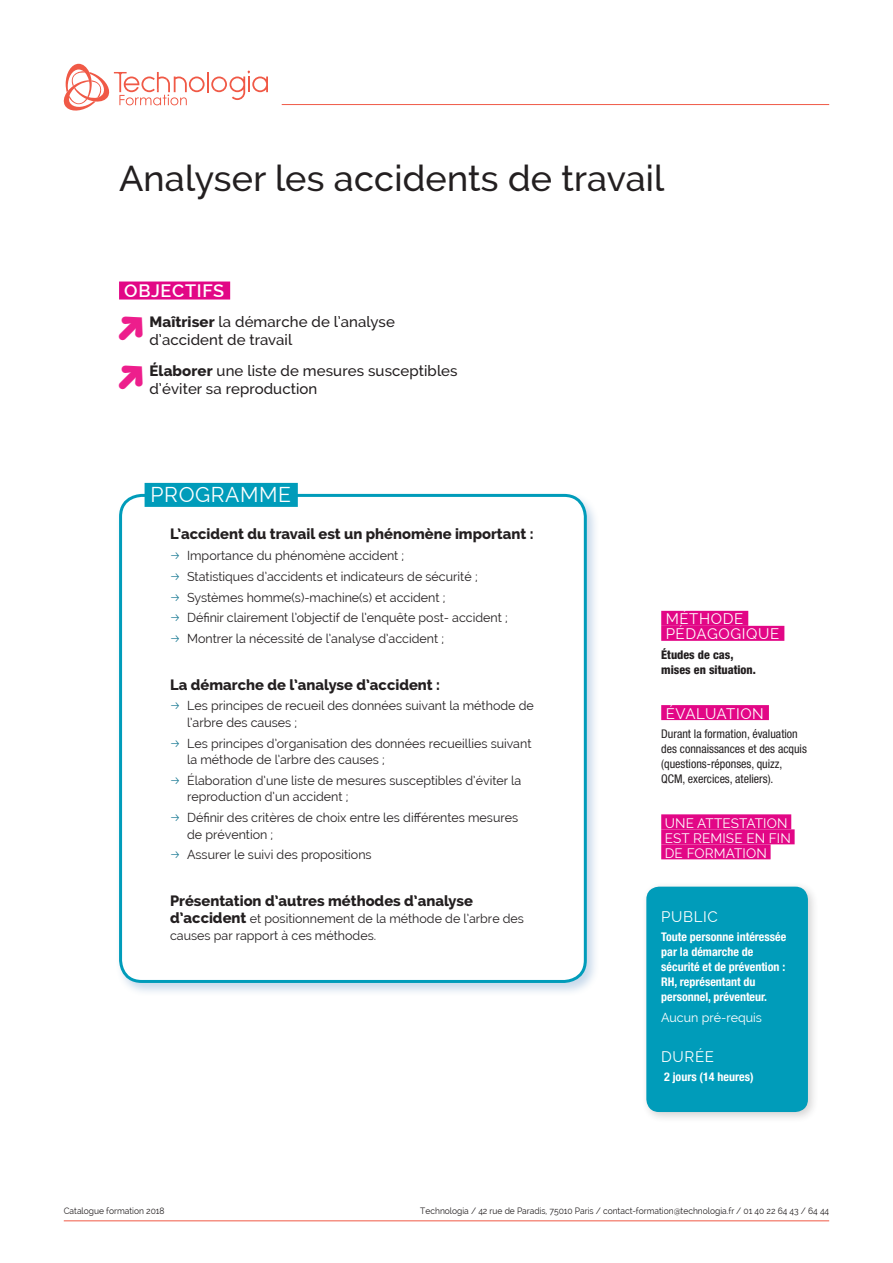
<style>
.page{position:relative;width:893px;height:1263px;background:#fff}
.page>*{position:absolute;margin:0;border:0;box-sizing:border-box;transform-origin:0 0}
.t1{font:500 36px "Raleway";letter-spacing:.005em;color:#231f20}
.t2{font:21px "Raleway";letter-spacing:.03em;color:#fff}
.t3{font:600 18px "Raleway";letter-spacing:.04em;color:#fff}
.t4{font:800 15px "Raleway";color:#231f20}
.t5{font:500 15px/18px "Raleway";letter-spacing:.005em;color:#231f20}
.t6{font:15px/15px "Raleway";letter-spacing:.04em;color:#fff}
.t7{font:13.5px/15px "Raleway";letter-spacing:.01em;color:#fff}
.t8{font:12.75px/16.5px "Raleway";color:#231f20}
.t9{font:12.75px "Raleway";color:#fff}
.t10{font:700 condensed 12px/15px "Helvetica Neue";color:#fff}
.t11{font:condensed 12px/15px "Helvetica Neue";color:#231f20}
.t12{font:800 condensed 12px/15px "Helvetica Neue";color:#231f20}
.t13{font:9px "Raleway";color:#231f20;scale:.94 1}
.s1{font-weight:800}
.s2{font-weight:800;font-size:15px}
</style>
<div class="page">
<hr style="left:64px;top:1220px;width:765px;height:1px;background:#f05946">
<hr style="left:207px;top:72px;width:2px;height:20px;background:#f05946">
<svg style="left:211px;top:71px;width:57px;height:29px"></svg>
<svg style="left:63px;top:64px;width:142px;height:47px"></svg>
<hr style="left:282px;top:104px;width:547px;height:1px;background:#f05946">
<div style="left:119px;top:281px;width:111px;height:18px;background:#e20786"></div>
<div style="left:115px;top:492px;width:484px;height:505px;background:#5187bf;opacity:.31"></div>
<div style="left:121px;top:495px;width:464px;height:486px;background:#fff;border-radius:21px"></div>
<div style="left:119px;top:494px;width:468px;height:489px;border:3px solid #009cba;border-radius:21px"></div>
<div style="left:145px;top:483px;width:153px;height:24px;background:#009cba"></div>
<div style="left:641px;top:881px;width:178px;height:242px;background:#231f20;opacity:.2"></div>
<div style="left:646px;top:887px;width:162px;height:225px;background:#009cba;border-radius:13px"></div>
<div style="left:661px;top:611px;width:87px;height:15px;background:#e20786"></div>
<div style="left:661px;top:626px;width:123px;height:15px;background:#e20786"></div>
<div style="left:661px;top:705px;width:108px;height:15px;background:#e20786"></div>
<div style="left:661px;top:814px;width:130px;height:15px;background:#e20786"></div>
<div style="left:661px;top:829px;width:134px;height:15px;background:#e20786"></div>
<div style="left:661px;top:844px;width:110px;height:15px;background:#e20786"></div>
<h1 class="t1" style="left:119px;top:158px;width:547px">Analyser les accidents de travail</h1>
<h3 class="t3" style="left:124px;top:280px;width:102px">OBJECTIFS</h3>
<p class="t5" style="left:149px;top:313px;width:247px"><span class="s1">Maîtriser</span> la démarche de l’analyse d’accident de travail</p>
<p class="t5" style="left:149px;top:362px;width:310px"><span class="s1">Élaborer</span> une liste de mesures susceptibles d’éviter sa reproduction</p>
<h2 class="t2" style="left:151px;top:483px;width:142px">PROGRAMME</h2>
<p class="t4" style="left:170px;top:525px;width:365px">L’accident du travail est un phénomène important :</p>
<p class="t8" style="left:187px;top:545px;width:322px;line-height:20.7px">Importance du phénomène accident ;<br>Statistiques d’accidents et indicateurs de sécurité ; Systèmes homme(s)-machine(s) et accident ;<br>Définir clairement l’objectif de l’enquête post- accident ; Montrer la nécessité de l’analyse d’accident ;</p>
<p class="t4" style="left:170px;top:676px;width:271px">La démarche de l’analyse d’accident :</p>
<p class="t8" style="left:187px;top:697px;width:348px">Les principes de recueil des données suivant la méthode de l’arbre des causes ;</p>
<p class="t8" style="left:187px;top:735px;width:346px">Les principes d’organisation des données recueillies suivant la méthode de l’arbre des causes ;</p>
<p class="t8" style="left:187px;top:772px;width:336px">Élaboration d’une liste de mesures susceptibles d’éviter la reproduction d’un accident ;</p>
<p class="t8" style="left:187px;top:809px;width:333px">Définir des critères de choix entre les différentes mesures de prévention ;</p>
<p class="t8" style="left:187px;top:846px;width:186px">Assurer le suivi des propositions</p>
<p class="t4" style="left:170px;top:892px;width:304px">Présentation d’autres méthodes d’analyse</p>
<p class="t8" style="left:170px;top:910px;width:355px"><span class="s2">d’accident</span> et positionnement de la méthode de l’arbre des causes par rapport à ces méthodes.</p>
<p class="t6" style="left:661px;top:909px;width:58px">PUBLIC</p>
<p class="t6" style="left:666px;top:611px;width:115px">MÉTHODE<br>PÉDAGOGIQUE</p>
<p class="t12" style="left:661px;top:647px;width:96px">Études de cas, mises en situation.</p>
<p class="t6" style="left:666px;top:706px;width:100px">ÉVALUATION</p>
<p class="t11" style="left:661px;top:726px;width:147px">Durant la formation, évaluation des connaissances et des acquis (questions-réponses, quizz,<br>QCM, exercices, ateliers).</p>
<p class="t7" style="left:665px;top:815px;width:128px">UNE ATTESTATION<br>EST REMISE EN FIN<br>DE FORMATION</p>
<p class="t10" style="left:661px;top:929px;width:127px">Toute personne intéressée par la démarche de sécurité et de prévention :<br>RH, représentant du personnel, préventeur.</p>
<p class="t9" style="left:661px;top:1010px;width:102px">Aucun pré-requis</p>
<p class="t6" style="left:661px;top:1049px;width:54px">DURÉE</p>
<p class="t10" style="left:664px;top:1069px;width:91px">2 jours (14 heures)</p>
<p class="t13" style="left:64px;top:1205px;width:109px">Catalogue formation 2018</p>
<p class="t13" style="left:420px;top:1205px;width:436px">Technologia / 42 rue de Paradis, 75010 Paris / contact-formation@technologia.fr / 01 40 22 64 43 / 64 44</p>
</div>
